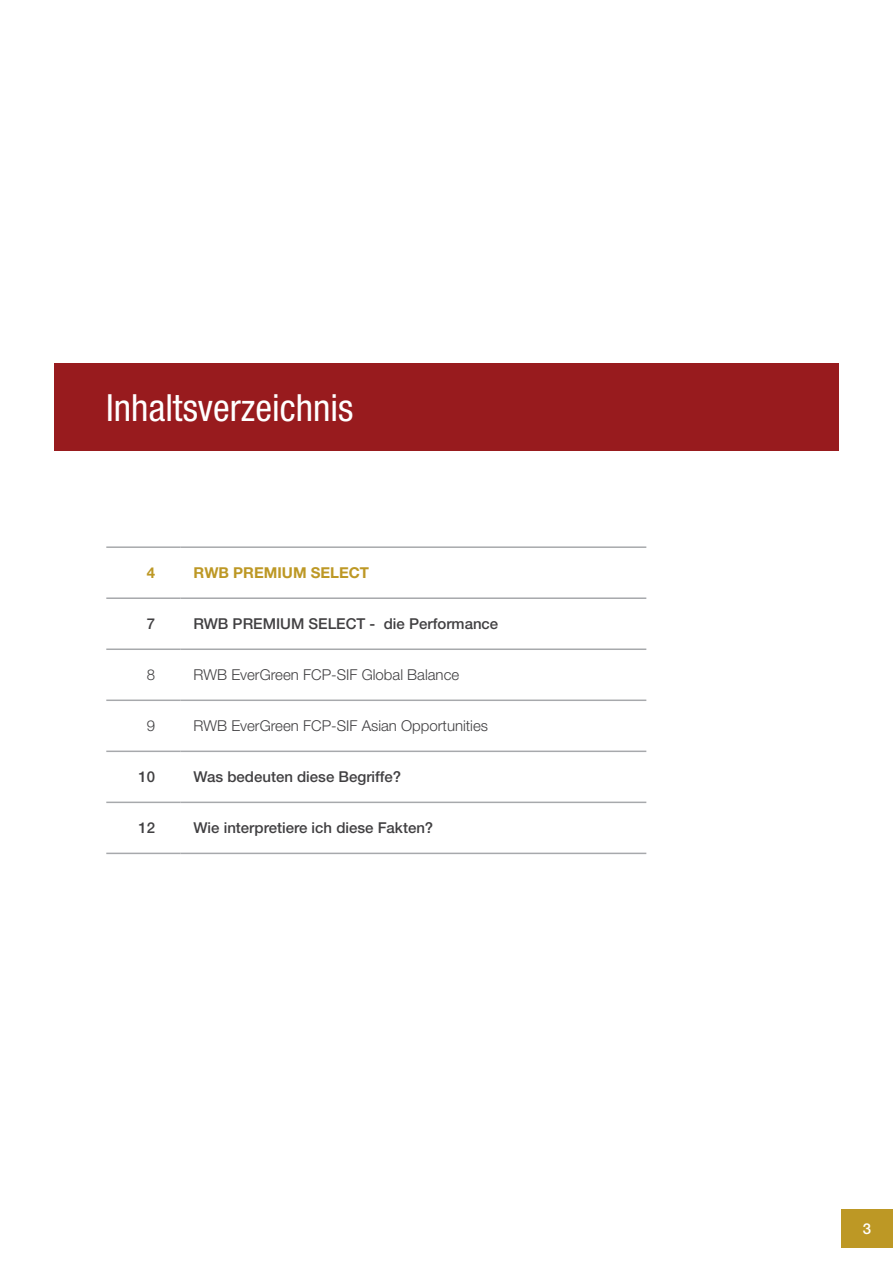
<style>
.page{position:relative;width:893px;height:1263px;background:#fff}
.page>*{position:absolute;margin:0;border:0;box-sizing:border-box;transform-origin:0 0}
.t1{font:condensed 37.5px "Helvetica Neue LT Pro";color:#fff}
.t2{font:500 15px "Helvetica Neue LT Pro";color:#414042}
.t3{font:300 15px "Helvetica Neue LT Pro";color:#414042}
.t4{font:700 15px "Helvetica Neue LT Pro";color:#bd9825}
.t5{font:500 15px "Helvetica Neue LT Pro";color:#fff}
</style>
<div class="page">
<div style="left:841px;top:1210px;width:52px;height:38px;background:#bd9825"></div>
<div style="left:54px;top:364px;width:785px;height:87px;background:#981b1e"></div>
<hr style="left:106px;top:546px;width:75px;height:2px;background:#a7a9ac">
<hr style="left:181px;top:546px;width:465px;height:2px;background:#a7a9ac">
<hr style="left:106px;top:597px;width:75px;height:2px;background:#a7a9ac">
<hr style="left:181px;top:597px;width:465px;height:2px;background:#a7a9ac">
<hr style="left:106px;top:750px;width:75px;height:2px;background:#a7a9ac">
<hr style="left:181px;top:750px;width:465px;height:2px;background:#a7a9ac">
<hr style="left:106px;top:801px;width:75px;height:2px;background:#a7a9ac">
<hr style="left:181px;top:801px;width:465px;height:2px;background:#a7a9ac">
<hr style="left:106px;top:853px;width:75px;height:1px;background:#a7a9ac">
<hr style="left:181px;top:853px;width:465px;height:1px;background:#a7a9ac">
<hr style="left:106px;top:648px;width:75px;height:2px;background:#a7a9ac">
<hr style="left:181px;top:648px;width:465px;height:2px;background:#a7a9ac">
<hr style="left:106px;top:699px;width:75px;height:2px;background:#a7a9ac">
<hr style="left:181px;top:699px;width:465px;height:2px;background:#a7a9ac">
<h1 class="t1" style="left:106px;top:385px;width:249px">Inhaltsverzeichnis</h1>
<p class="t4" style="left:147px;top:563px;width:10px">4</p>
<p class="t4" style="left:193px;top:563px;width:177px">RWB PREMIUM SELECT</p>
<p class="t2" style="left:147px;top:615px;width:10px">7</p>
<p class="t2" style="left:193px;top:615px;width:306px">RWB PREMIUM SELECT - die Performance</p>
<p class="t3" style="left:147px;top:666px;width:10px">8</p>
<p class="t3" style="left:193px;top:666px;width:267px">RWB EverGreen FCP-SIF Global Balance</p>
<p class="t3" style="left:147px;top:717px;width:10px">9</p>
<p class="t3" style="left:193px;top:717px;width:296px">RWB EverGreen FCP-SIF Asian Opportunities</p>
<p class="t2" style="left:139px;top:768px;width:18px">10</p>
<p class="t2" style="left:193px;top:768px;width:209px">Was bedeuten diese Begriffe?</p>
<p class="t2" style="left:139px;top:819px;width:18px">12</p>
<p class="t2" style="left:193px;top:819px;width:241px">Wie interpretiere ich diese Fakten?</p>
<p class="t5" style="left:863px;top:1220px;width:10px">3</p>
</div>
